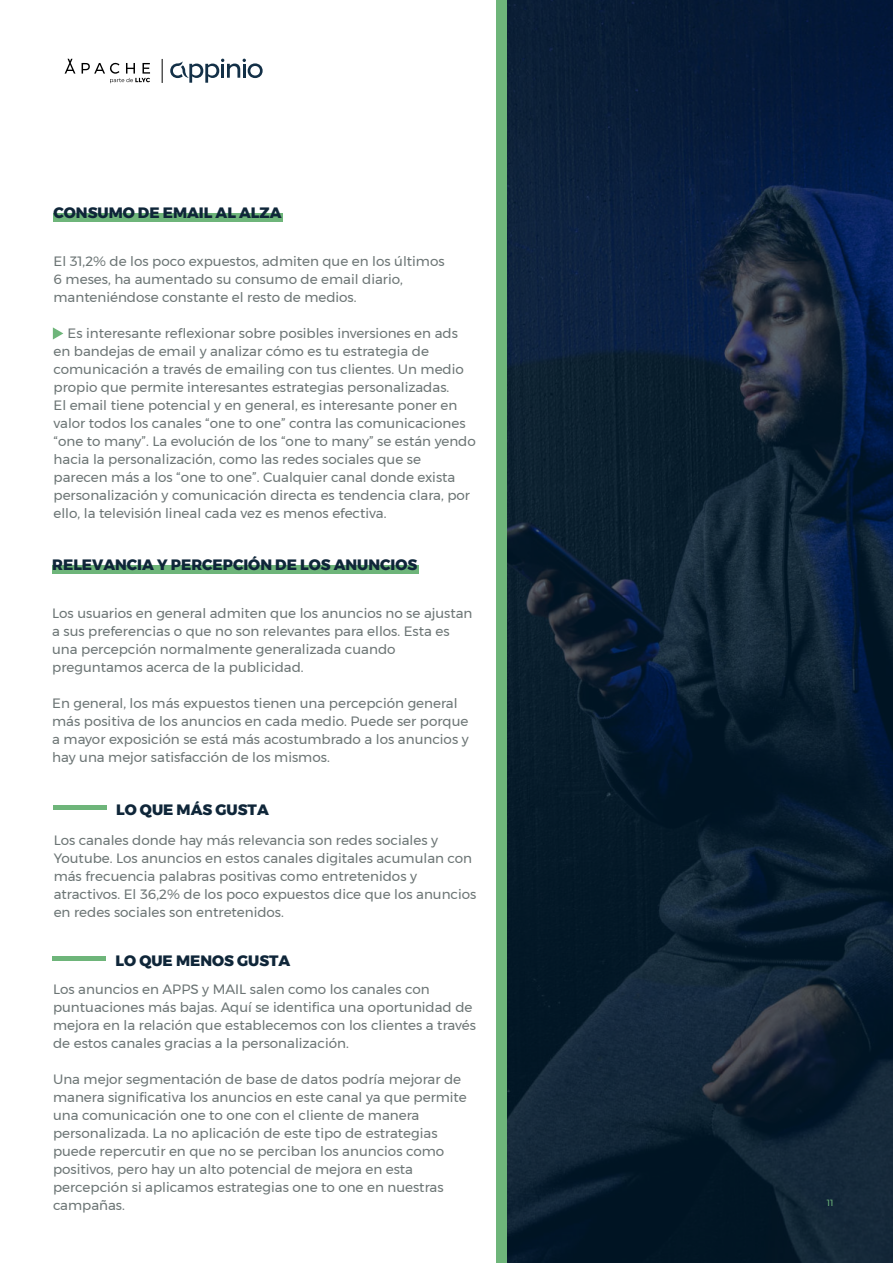
<style>
.page{position:relative;width:893px;height:1263px;background:#fff}
.page>*{position:absolute;margin:0;border:0;box-sizing:border-box;transform-origin:0 0}
.t1{font:800 15px "Montserrat";color:#0f2639}
.t2{font:13.5px/18px "Montserrat";color:#6c7575}
.t3{font:9px "Montserrat";color:#6eb57a}
</style>
<div class="page">
<div style="left:53px;top:565px;width:366px;height:8px;background:#6eb57a"></div>
<div style="left:53px;top:213px;width:230px;height:8px;background:#6eb57a"></div>
<svg style="left:53px;top:327px;width:10px;height:12px"></svg>
<div style="left:53px;top:805px;width:54px;height:5px;background:#6eb57a"></div>
<hr style="left:52px;top:956px;width:54px;height:4px;background:#6eb57a">
<svg style="left:507px;top:0;width:386px;height:1263px;background:#0b1f34"></svg>
<div style="left:496px;top:0;width:11px;height:1263px;background:#6eb57a"></div>
<svg style="left:65px;top:59px;width:10px;height:15px"></svg>
<svg style="left:82px;top:63px;width:68px;height:20px"></svg>
<svg style="left:162px;top:59px;width:1px;height:24px"></svg>
<svg style="left:170px;top:59px;width:93px;height:24px"></svg>
<p class="t1" style="left:54px;top:204px;width:229px">CONSUMO DE EMAIL AL ALZA</p>
<p class="t2" style="left:54px;top:252px;width:393px">El 31,2% de los poco expuestos, admiten que en los últimos<br>6 meses, ha aumentado su consumo de email diario, manteniéndose constante el resto de medios.</p>
<p class="t2" style="left:54px;top:324px;width:424px;text-indent:14px">Es interesante reflexionar sobre posibles inversiones en ads en bandejas de email y analizar cómo es tu estrategia de comunicación a través de emailing con tus clientes. Un medio propio que permite interesantes estrategias personalizadas.<br>El email tiene potencial y en general, es interesante poner en valor todos los canales “one to one” contra las comunicaciones “one to many”. La evolución de los “one to many” se están yendo hacia la personalización, como las redes sociales que se parecen más a los “one to one”. Cualquier canal donde exista personalización y comunicación directa es tendencia clara, por ello, la televisión lineal cada vez es menos efectiva.</p>
<p class="t1" style="left:52px;top:556px;width:367px">RELEVANCIA Y PERCEPCIÓN DE LOS ANUNCIOS</p>
<p class="t2" style="left:52px;top:604px;width:422px">Los usuarios en general admiten que los anuncios no se ajustan a sus preferencias o que no son relevantes para ellos. Esta es una percepción normalmente generalizada cuando preguntamos acerca de la publicidad.</p>
<p class="t2" style="left:52px;top:694px;width:418px">En general, los más expuestos tienen una percepción general más positiva de los anuncios en cada medio. Puede ser porque a mayor exposición se está más acostumbrado a los anuncios y hay una mejor satisfacción de los mismos.</p>
<p class="t1" style="left:116px;top:801px;width:154px">LO QUE MÁS GUSTA</p>
<p class="t2" style="left:54px;top:831px;width:424px">Los canales donde hay más relevancia son redes sociales y Youtube. Los anuncios en estos canales digitales acumulan con más frecuencia palabras positivas como entretenidos y atractivos. El 36,2% de los poco expuestos dice que los anuncios en redes sociales son entretenidos.</p>
<p class="t1" style="left:116px;top:952px;width:176px">LO QUE MENOS GUSTA</p>
<p class="t2" style="left:53px;top:980px;width:424px">Los anuncios en APPS y MAIL salen como los canales con puntuaciones más bajas. Aquí se identifica una oportunidad de mejora en la relación que establecemos con los clientes a través de estos canales gracias a la personalización.</p>
<p class="t2" style="left:53px;top:1070px;width:415px">Una mejor segmentación de base de datos podría mejorar de manera significativa los anuncios en este canal ya que permite una comunicación one to one con el cliente de manera personalizada. La no aplicación de este tipo de estrategias puede repercutir en que no se perciban los anuncios como positivos, pero hay un alto potencial de mejora en esta percepción si aplicamos estrategias one to one en nuestras campañas.</p>
<p class="t3" style="left:827px;top:1198px;width:8px">11</p>
</div>
